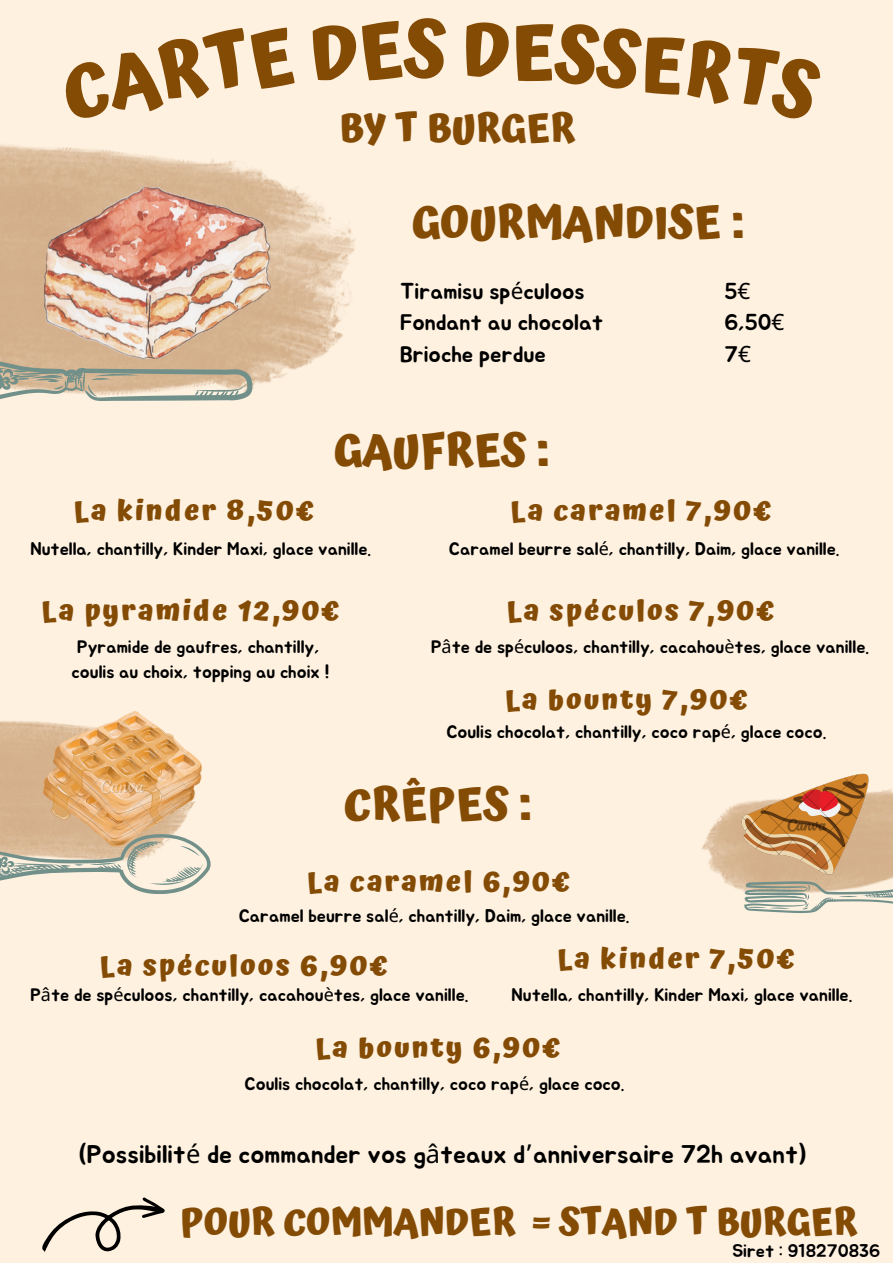
<style>
.page{position:relative;width:893px;height:1264px;background:#fff}
.page>*{position:absolute;margin:0;border:0;box-sizing:border-box;transform-origin:0 0}
.t1{font:700 45px "Atma";color:#844b05}
.t2{font:700 39.45px "Atma";color:#844b05}
.t3{font:700 37.5px "Atma";color:#844b05}
.t4{font:700 28.5px "Atma";letter-spacing:.07em;color:#844b05}
.t5{font:25.5px "Jua";color:#000}
.t6{font:22.5px "Jua";color:#000}
.t7{font:18px "Jua";color:#000}
.s1{font-family:"Noto Sans"}
.s2{font-family:"Noto Sans Gurmukhi"}
</style>
<div class="page">
<div style="left:0;top:0;width:892px;height:1262px;background:#fef1e0"></div>
<img style="left:0;top:144px;width:356px;height:246px">
<svg style="left:0;top:357px;width:252px;height:44px;background:#c0b49d"></svg>
<img style="left:44px;top:187px;width:226px;height:171px">
<img style="left:702px;top:789px;width:190px;height:103px">
<svg style="left:744px;top:881px;width:148px;height:32px"></svg>
<img style="left:736px;top:773px;width:141px;height:109px">
<svg style="left:42px;top:1197px;width:123px;height:55px"></svg>
<svg style="left:0;top:834px;width:210px;height:59px"></svg>
<img style="left:43px;top:711px;width:159px;height:151px">
<p class="t2" style="left:339px;top:106px;width:238px">BY T BURGER</p>
<p class="t1" style="left:411px;top:196px;width:334px">GOURMANDISE :</p>
<p class="t6" style="left:400px;top:280px;width:186px">Tiramisu sp<span class="s1">é</span>culoos</p>
<p class="t6" style="left:400px;top:312px;width:205px">Fondant au chocolat</p>
<p class="t6" style="left:400px;top:343px;width:147px">Brioche perdue</p>
<p class="t1" style="left:333px;top:424px;width:217px">GAUFRES :</p>
<p class="t6" style="left:724px;top:280px;width:27px">5<span class="s1">€</span></p>
<p class="t6" style="left:724px;top:312px;width:61px">6,50<span class="s1">€</span></p>
<p class="t6" style="left:724px;top:343px;width:28px">7<span class="s1">€</span></p>
<p class="t4" style="left:74px;top:494px;width:242px">La kinder 8,50€</p>
<p class="t7" style="left:30px;top:540px;width:342px">Nutella, chantilly, Kinder Maxi, glace vanille.</p>
<p class="t4" style="left:41px;top:594px;width:299px">La pyramide 12,90€</p>
<p class="t7" style="left:77px;top:638px;width:244px">Pyramide de gaufres, chantilly,</p>
<p class="t7" style="left:72px;top:663px;width:260px">coulis au choix, topping au choix !</p>
<p class="t4" style="left:510px;top:494px;width:262px">La caramel 7,90€</p>
<p class="t7" style="left:449px;top:540px;width:392px">Caramel beurre sal<span class="s1">é</span>, chantilly, Daim, glace vanille.</p>
<p class="t4" style="left:506px;top:594px;width:269px">La spéculos 7,90€</p>
<p class="t7" style="left:431px;top:638px;width:439px">P<span class="s1">â</span>te de sp<span class="s1">é</span>culoos, chantilly, cacahou<span class="s1">è</span>tes, glace vanille.</p>
<p class="t4" style="left:504px;top:682px;width:244px">La bounty 7,90€</p>
<p class="t7" style="left:446px;top:723px;width:381px">Coulis chocolat, chantilly, coco rap<span class="s1">é</span>, glace coco.</p>
<p class="t1" style="left:343px;top:777px;width:189px">CRÊPES :</p>
<p class="t4" style="left:307px;top:864px;width:264px">La caramel 6,90€</p>
<p class="t7" style="left:239px;top:907px;width:392px">Caramel beurre sal<span class="s1">é</span>, chantilly, Daim, glace vanille.</p>
<p class="t4" style="left:100px;top:948px;width:289px">La spéculoos 6,90€</p>
<p class="t7" style="left:30px;top:986px;width:439px">P<span class="s1">â</span>te de sp<span class="s1">é</span>culoos, chantilly, cacahou<span class="s1">è</span>tes, glace vanille.</p>
<p class="t4" style="left:557px;top:941px;width:239px">La kinder 7,50€</p>
<p class="t7" style="left:511px;top:986px;width:342px">Nutella, chantilly, Kinder Maxi, glace vanille.</p>
<p class="t4" style="left:315px;top:1030px;width:246px">La bounty 6,90€</p>
<p class="t7" style="left:244px;top:1075px;width:381px">Coulis chocolat, chantilly, coco rap<span class="s1">é</span>, glace coco.</p>
<p class="t5" style="left:78px;top:1142px;width:730px">(Possibilit<span class="s1">é</span> de commander vos g<span class="s1">â</span>teaux d<span class="s2">’</span>anniversaire 72h avant)</p>
<p class="t3" style="left:180px;top:1200px;width:678px">POUR COMMANDER = STAND T BURGER</p>
<p class="t7" style="left:732px;top:1242px;width:149px">Siret : 918270836</p>
</div>
